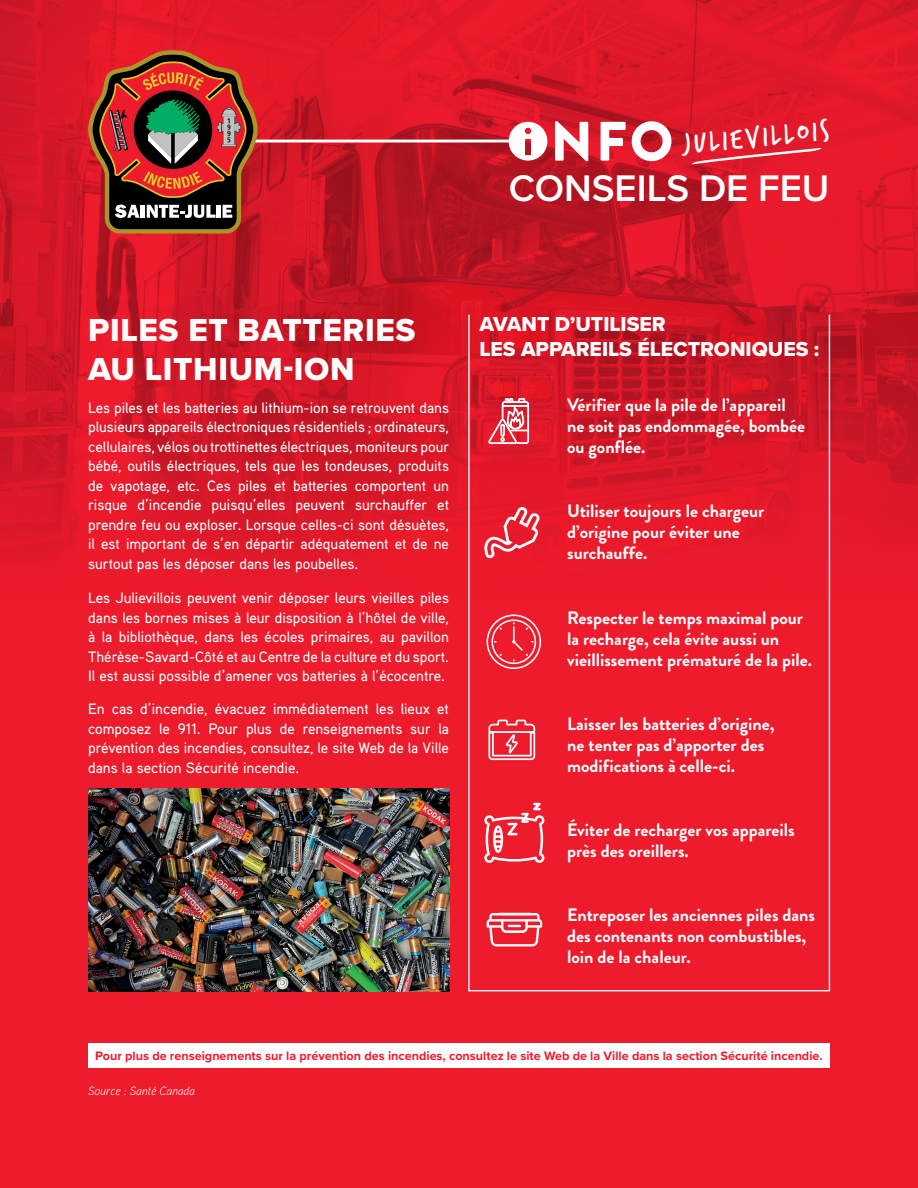
<style>
.page{position:relative;width:918px;height:1188px;background:#ee1b2d}
.page>*{position:absolute;margin:0;border:0;box-sizing:border-box;transform-origin:0 0}
.t1{font:900 55.35px "Brandon Grotesque";color:#fff}
.t2{font:600 38.4px "Proxima Nova";color:#fff}
.t3{font:33px/39.6px "Proxima Nova Extrabld";letter-spacing:.02em;color:#fff}
.t4{font:31.2px "Trash Hand";color:#fff}
.t5{font:21px/25.2px "Proxima Nova Extrabld";color:#fff}
.t6{font:700 18px/21px "Brandon Grotesque";color:#fff}
.t7{font:500 15px/19.5px "Aaux Pro";color:#fff;text-align:justify}
.t8{font:700 12.6px "Proxima Nova";color:#ee1b2d}
.t9{font:italic 300 12px "Aaux Pro";color:#fff}
</style>
<div class="page">
<img style="left:0;top:0;width:918px;height:657px">
<svg style="left:509px;top:122px;width:38px;height:39px"></svg>
<svg style="left:692px;top:148px;width:130px;height:16px"></svg>
<hr style="left:205px;top:140px;width:307px;height:2px;background:#fff">
<svg style="left:88px;top:50px;width:170px;height:184px"></svg>
<div style="left:88px;top:1043px;width:742px;height:24px;background:#fff"></div>
<svg style="left:484px;top:505px;width:58px;height:55px"></svg>
<svg style="left:488px;top:719px;width:48px;height:42px"></svg>
<svg style="left:484px;top:803px;width:60px;height:60px"></svg>
<svg style="left:488px;top:370px;width:41px;height:121px"></svg>
<svg style="left:487px;top:913px;width:55px;height:33px"></svg>
<svg style="left:487px;top:615px;width:54px;height:54px"></svg>
<img style="left:88px;top:788px;width:361px;height:203px">
<h1 class="t1" style="left:550px;top:102px;width:125px">NFO</h1>
<h3 class="t4" style="left:683px;top:128px;width:147px;rotate:-5deg">juliEvillois</h3>
<h2 class="t2" style="left:509px;top:159px;width:322px">CONSEILS DE FEU</h2>
<h3 class="t3" style="left:88px;top:309px;width:329px">PILES ET BATTERIES<br>AU LITHIUM-ION</h3>
<p class="t7" style="left:88px;top:397px;width:363px">Les piles et les batteries au lithium-ion se retrouvent dans plusieurs appareils électroniques résidentiels ; ordinateurs, cellulaires, vélos ou trottinettes électriques, moniteurs pour bébé, outils électriques, tels que les tondeuses, produits de vapotage, etc. Ces piles et batteries comportent un risque d’incendie puisqu’elles peuvent surchauffer et prendre feu ou exploser. Lorsque celles-ci sont désuètes, il est important de s’en départir adéquatement et de ne surtout pas les déposer dans les poubelles.</p>
<p class="t7" style="left:88px;top:588px;width:362px">Les Julievillois peuvent venir déposer leurs vieilles piles dans les bornes mises à leur disposition à l’hôtel de ville, à la bibliothèque, dans les écoles primaires, au pavillon Thérèse-Savard-Côté et au Centre de la culture et du sport.<br>Il est aussi possible d’amener vos batteries à l’écocentre.</p>
<p class="t7" style="left:88px;top:699px;width:362px">En cas d’incendie, évacuez immédiatement les lieux et composez le 911. Pour plus de renseignements sur la prévention des incendies, consultez, le site Web de la Ville dans la section Sécurité incendie.</p>
<h3 class="t5" style="left:479px;top:311px;width:341px">AVANT D’UTILISER<br>LES APPAREILS ÉLECTRONIQUES :</h3>
<p class="t6" style="left:567px;top:395px;width:239px">Vérifier que la pile de l’appareil ne soit pas endommagée, bombée ou gonflée.</p>
<p class="t6" style="left:567px;top:501px;width:199px">Utiliser toujours le chargeur d’origine pour éviter une surchauffe.</p>
<p class="t6" style="left:567px;top:607px;width:246px">Respecter le temps maximal pour la recharge, cela évite aussi un vieillissement prématuré de la pile.</p>
<p class="t6" style="left:567px;top:713px;width:209px">Laisser les batteries d’origine, ne tenter pas d’apporter des modifications à celle-ci.</p>
<p class="t6" style="left:567px;top:820px;width:229px">Éviter de recharger vos appareils près des oreillers.</p>
<p class="t6" style="left:567px;top:905px;width:249px">Entreposer les anciennes piles dans des contenants non combustibles, loin de la chaleur.</p>
<p class="t8" style="left:95px;top:1047px;width:729px">Pour plus de renseignements sur la prévention des incendies, consultez le site Web de la Ville dans la section Sécurité incendie.</p>
<p class="t9" style="left:88px;top:1084px;width:108px">Source : Santé Canada</p>
</div>
